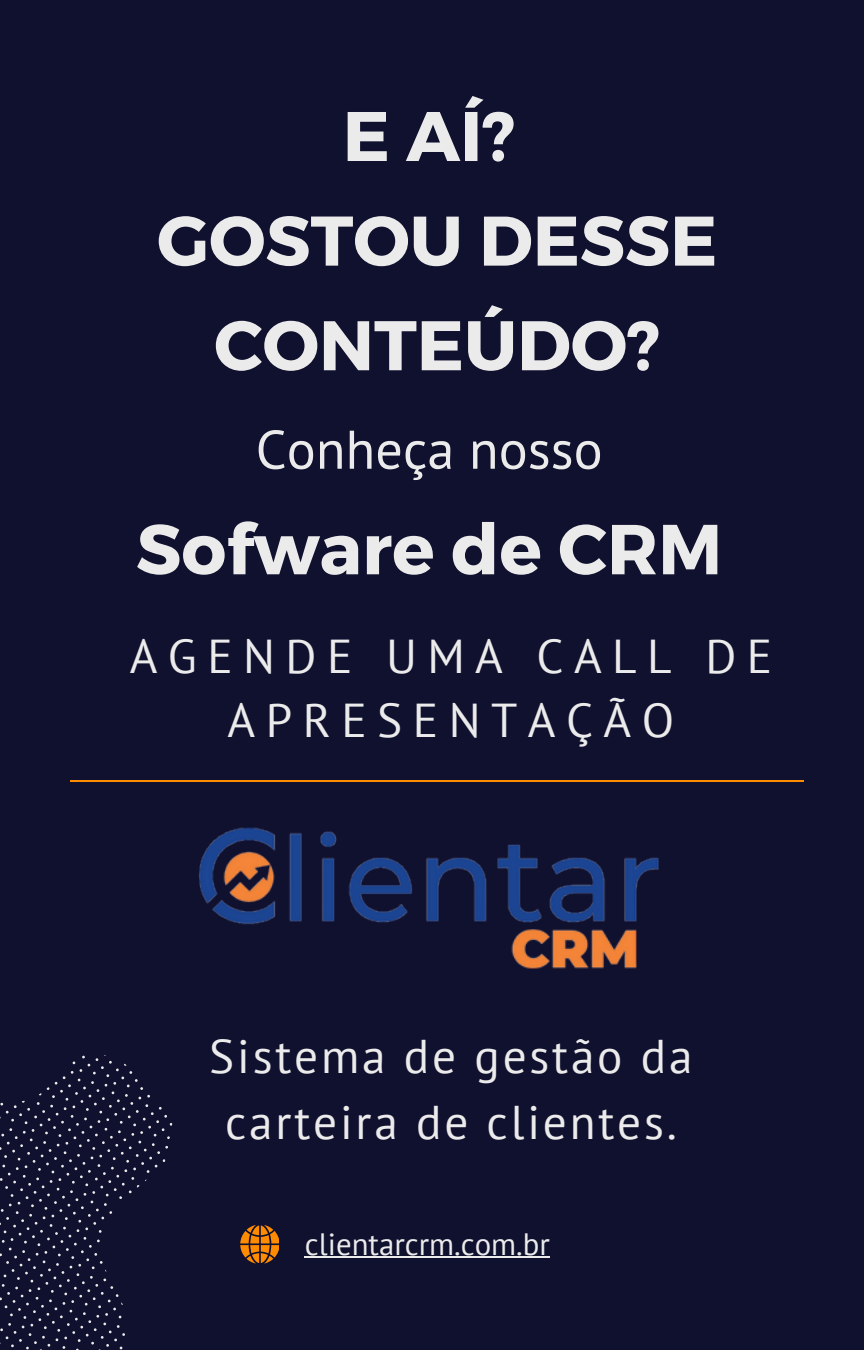
<style>
.page{position:relative;width:864px;height:1350px;background:#10102f}
.page>*{position:absolute;margin:0;border:0;box-sizing:border-box;transform-origin:0 0}
.t1{font:700 70.65px "Montserrat";color:#ebebeb}
.t2{font:700 69.98px/104.6px "Montserrat";color:#ebebeb;text-align:center}
.t3{font:54.45px "PT Sans";color:#ebebeb}
.t4{font:47.48px/64.1px "PT Sans";letter-spacing:.22em;color:#ebebeb;text-align:center}
.t5{font:47.25px/65.7px "PT Sans";letter-spacing:.06em;color:#ebebeb;text-align:center}
.t6{font:30.82px "PT Sans";color:#ebebeb}
</style>
<div class="page">
<hr style="left:71px;top:780px;width:733px;height:2px;background:#ff8c00">
<svg style="left:240px;top:1225px;width:39px;height:39px"></svg>
<img style="left:199px;top:827px;width:460px;height:142px">
<hr style="left:305px;top:1257px;width:245px;height:1px;background:#ebebeb">
<svg style="left:0;top:1055px;width:173px;height:295px"></svg>
<h3 class="t2" style="left:157px;top:80px;width:562px">E AÍ?<br>GOSTOU DESSE<br>CONTEÚDO?</h3>
<h1 class="t3" style="left:256px;top:413px;width:349px">Conheça nosso</h1>
<p class="t1" style="left:136px;top:503px;width:588px">Sofware de CRM</p>
<p class="t4" style="left:130px;top:623px;width:644px">AGENDE UMA CALL DE<br>APRESENTAÇÃO</p>
<h4 class="t5" style="left:209px;top:1023px;width:485px">Sistema de gestão da carteira de clientes.</h4>
<h2 class="t6" style="left:305px;top:1223px;width:247px">clientarcrm.com.br</h2>
</div>
